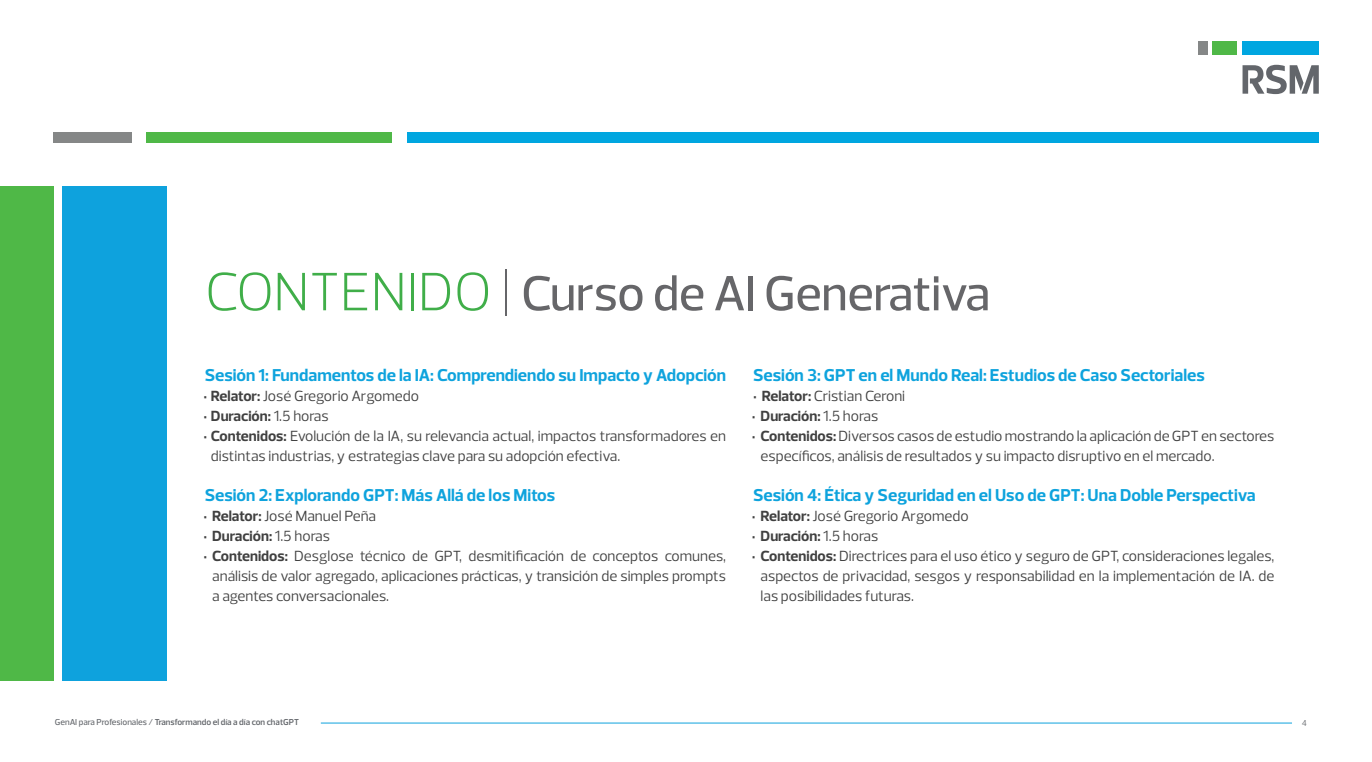
<style>
.page{position:relative;width:1372px;height:762px;background:#fff}
.page>*{position:absolute;margin:0;border:0;box-sizing:border-box;transform-origin:0 0}
.t1{font:500 50px "Prelo";letter-spacing:-.01em;color:#666669}
.t2{font:700 17.5px "Prelo";color:#0ea3dd}
.t3{font:700 17.5px "Prelo";color:#0fa3dd}
.t4{font:15px/20px "Prelo";color:#404040}
.t5{font:700 15px "Prelo";color:#404040}
.t6{font:600 8.75px "Prelo";color:#63666b}
.t7{font:8.75px "Prelo";color:#63666b}
.s1{font-weight:300;font-size:55px;color:#40ae49}
.s2{font-weight:300;font-size:53.25px}
.s3{font-weight:700}
.s4{font-weight:400}
.s5{font-weight:500}
</style>
<div class="page">
<div style="left:1242px;top:42px;width:76px;height:13px;background:#00a6e0"></div>
<div style="left:1197px;top:42px;width:10px;height:13px;background:#858787"></div>
<div style="left:1212px;top:42px;width:24px;height:13px;background:#4fb847"></div>
<svg style="left:1242px;top:65px;width:76px;height:29px"></svg>
<div style="left:54px;top:132px;width:78px;height:11px;background:#858787"></div>
<div style="left:147px;top:132px;width:245px;height:11px;background:#4fb847"></div>
<div style="left:407px;top:132px;width:911px;height:11px;background:#00a6e0"></div>
<hr style="left:321px;top:723px;width:970px;height:1px;background:#0ea2dd">
<div style="left:62px;top:186px;width:105px;height:494px;background:#0ea2dd"></div>
<div style="left:0;top:186px;width:53px;height:494px;background:#4fb847"></div>
<p class="t1" style="left:205px;top:263px;width:787px"><span class="s1">CONTENIDO</span> <span class="s2">|</span> Curso de AI Generativa</p>
<p class="t3" style="left:205px;top:364px;width:523px">Sesión 1: Fundamentos de la IA: Comprendiendo su Impacto y Adopción</p>
<p class="t4" style="left:203px;top:386px;width:217px"><span class="s3">• Relator:</span> José Gregorio Argomedo</p>
<p class="t5" style="left:203px;top:407px;width:127px">• Duración: <span class="s4">1.5 horas</span></p>
<p class="t4" style="left:211px;top:426px;width:516px;text-indent:-8px"><span class="s3">• Contenidos:</span> Evolución de la IA, su relevancia actual, impactos transformadores en distintas industrias, y estrategias clave para su adopción efectiva.</p>
<p class="t3" style="left:205px;top:484px;width:352px">Sesión 2: Explorando GPT: Más Allá de los Mitos</p>
<p class="t4" style="left:203px;top:506px;width:174px"><span class="s3">• Relator:</span> José Manuel Peña</p>
<p class="t5" style="left:203px;top:527px;width:128px">• Duración: <span class="s4">1.5 horas</span></p>
<p class="t4" style="left:212px;top:546px;width:515px;text-align:justify;text-indent:-9px"><span class="s3">• Contenidos:</span> Desglose técnico de GPT, desmitificación de conceptos comunes, análisis de valor agregado, aplicaciones prácticas, y transición de simples prompts a agentes conversacionales.</p>
<p class="t2" style="left:753px;top:364px;width:453px">Sesión 3: GPT en el Mundo Real: Estudios de Caso Sectoriales</p>
<p class="t4" style="left:753px;top:386px;width:154px"><span class="s3">• Relator:</span> Cristian Ceroni</p>
<p class="t5" style="left:751px;top:407px;width:128px">• Duración: <span class="s4">1.5 horas</span></p>
<p class="t4" style="left:760px;top:426px;width:515px;text-indent:-9px"><span class="s3">• Contenidos:</span> Diversos casos de estudio mostrando la aplicación de GPT en sectores específicos, análisis de resultados y su impacto disruptivo en el mercado.</p>
<p class="t2" style="left:753px;top:484px;width:504px">Sesión 4: Ética y Seguridad en el Uso de GPT: Una Doble Perspectiva</p>
<p class="t4" style="left:751px;top:506px;width:218px"><span class="s3">• Relator:</span> José Gregorio Argomedo</p>
<p class="t5" style="left:751px;top:527px;width:128px">• Duración: <span class="s4">1.5 horas</span></p>
<p class="t4" style="left:760px;top:546px;width:515px;text-align:justify;text-indent:-9px"><span class="s3">• Contenidos:</span> Directrices para el uso ético y seguro de GPT, consideraciones legales, aspectos de privacidad, sesgos y responsabilidad en la implementación de IA. de las posibilidades futuras.</p>
<p class="t6" style="left:55px;top:717px;width:246px"><span class="s5">GenAI para Profesionales /</span> Transformando el día a día con chatGPT</p>
<p class="t7" style="left:1301px;top:718px;width:7px">4</p>
</div>
